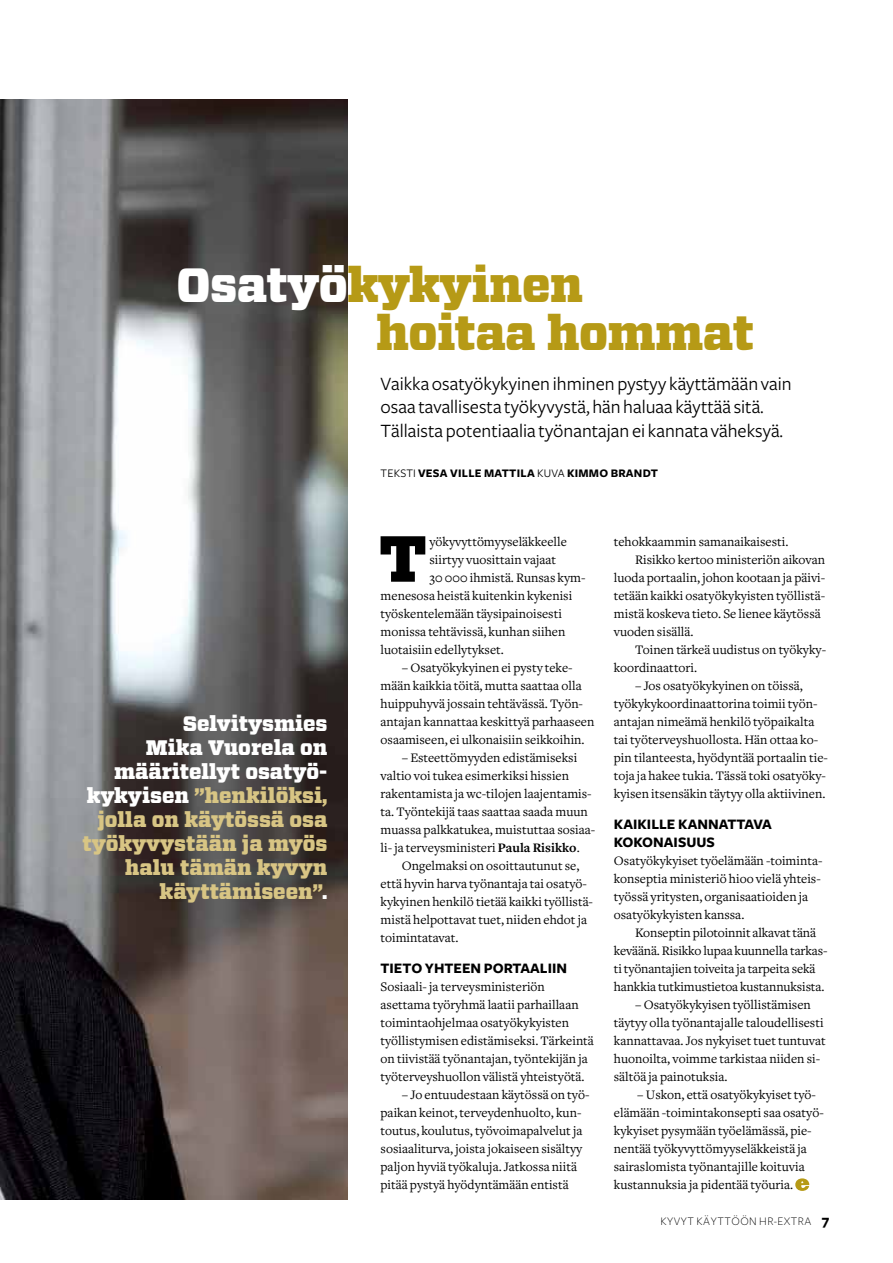
<style>
.page{position:relative;width:893px;height:1263px;background:#fff}
.page>*{position:absolute;margin:0;border:0;box-sizing:border-box;transform-origin:0 0}
.t1{font:900 64.95px "Vitesse";color:#000}
.t2{font:900 48px/48px "Vitesse";letter-spacing:-.015em;color:#b69a16}
.t3{font:900 21px/24px "Vitesse";color:#d8c584;text-align:right}
.t4{font:19.5px/23.4px "Freight Sans";color:#000}
.t5{font:700 15px "Freight Sans";letter-spacing:.045em;color:#000}
.t6{font:13.5px/18px "Freight Text";color:#000}
.t7{font:700 12px "Freight Sans";letter-spacing:.02em;color:#000}
.t8{font:300 12px "Freight Sans";letter-spacing:.04em;color:#000}
.s1{color:#fff}
.s2{font-weight:400}
.s3{font-weight:700}
.s4{font-weight:700;font-size:15px}
</style>
<div class="page">
<img style="left:0;top:100px;width:348px;height:1099px">
<svg style="left:795px;top:1178px;width:14px;height:13px"></svg>
<h2 class="t2" style="left:376px;top:262px;width:379px;text-indent:-200px"><span class="s1">Osatyö</span>kykyinen hoitaa hommat</h2>
<h3 class="t4" style="left:381px;top:372px;width:413px">Vaikka osatyökykyinen ihminen pystyy käyttämään vain osaa tavallisesta työkyvystä, hän haluaa käyttää sitä.<br>Tällaista potentiaalia työnantajan ei kannata väheksyä.</h3>
<h3 class="t3" style="left:82px;top:712px;width:246px"><span class="s1">Selvitysmies<br>Mika Vuorela on määritellyt osatyö&shy;kykyisen</span> ”henkilöksi, jolla on käytössä osa työkyvystään ja myös halu tämän kyvyn käyttämiseen”<span class="s1">.</span></h3>
<p class="t7" style="left:381px;top:466px;width:113px"><span class="s2">Teksti</span> VESA VILLE MATT</p>
<p class="t7" style="left:517px;top:466px;width:140px">ILA <span class="s2">Kuva</span> KIMMO BRANDT</p>
<h1 class="t1" style="left:379px;top:515px;width:46px">T</h1>
<p class="t6" style="left:430px;top:533px;width:139px">yökyvyttömyyseläkkeelle</p>
<p class="t6" style="left:430px;top:551px;width:128px">siirtyy vuosittain vajaat</p>
<p class="t6" style="left:430px;top:569px;width:158px">30 000 ihmistä. Runsas kym-</p>
<p class="t6" style="left:381px;top:587px;width:193px">menesosa heistä kuitenkin kykenisi</p>
<p class="t6" style="left:381px;top:605px;width:183px">työskentelemään täysipainoisesti</p>
<p class="t6" style="left:381px;top:623px;width:186px">monissa tehtävissä, kunhan siihen</p>
<p class="t6" style="left:381px;top:641px;width:125px">luotaisiin edellytykset.</p>
<p class="t6" style="left:381px;top:659px;width:215px;text-indent:21px">– Osatyökykyinen ei pysty teke&shy;mään kaikkia töitä, mutta saattaa olla huippuhyvä jossain tehtävässä. Työn&shy;antajan kannattaa keskittyä parhaaseen osaamiseen, ei ulkonaisiin seikkoihin.</p>
<p class="t6" style="left:381px;top:748px;width:216px;text-indent:21px">– Esteettömyyden edistämiseksi valtio voi tukea esimerkiksi hissien rakentamista ja wc-tilojen laajentamis&shy;ta. Työntekijä taas saattaa saada muun muassa palkkatukea, muistuttaa sosiaa&shy;li- ja terveysministeri <span class="s3">Paula Risikko</span>.</p>
<p class="t6" style="left:381px;top:856px;width:214px;text-indent:21px">Ongelmaksi on osoittautunut se, että hyvin harva työnantaja tai osatyö&shy;kykyinen henkilö tietää kaikki työllistä&shy;mistä helpottavat tuet, niiden ehdot ja toimintatavat.</p>
<p class="t5" style="left:381px;top:959px;width:142px">TIETO YHTEEN PORTAAL</p>
<p class="t5" style="left:548px;top:959px;width:21px">IIN</p>
<p class="t6" style="left:381px;top:978px;width:215px">Sosiaali- ja terveysministeriön asettama työryhmä laatii parhaillaan toimintaohjelmaa osatyökykyisten työllistymisen edistämiseksi. Tärkeintä on tiivistää työnantajan, työntekijän ja työterveyshuollon välistä yhteistyötä.</p>
<p class="t6" style="left:381px;top:1086px;width:210px;text-indent:21px">– Jo entuudestaan käytössä on työ&shy;paikan keinot, terveydenhuolto, kun&shy;toutus, koulutus, työvoimapalvelut ja sosiaaliturva, joista jokaiseen sisältyy paljon hyviä työkaluja. Jatkossa niitä pitää pystyä hyödyntämään entistä</p>
<p class="t6" style="left:614px;top:532px;width:176px">tehokkaammin samanaikaisesti.</p>
<p class="t6" style="left:635px;top:550px;width:192px">Risikko kertoo ministeriön aikovan</p>
<p class="t6" style="left:614px;top:568px;width:213px">luoda portaalin, johon kootaan ja päivi-</p>
<p class="t6" style="left:614px;top:586px;width:213px">tetään kaikki osatyökykyisten työllistä-</p>
<p class="t6" style="left:614px;top:604px;width:208px">mistä koskeva tieto. Se lienee käytössä</p>
<p class="t6" style="left:614px;top:622px;width:81px">vuoden sisällä.</p>
<p class="t6" style="left:635px;top:640px;width:192px">Toinen tärkeä uudistus on työkyky-</p>
<p class="t6" style="left:614px;top:658px;width:85px">koordinaattori.</p>
<p class="t6" style="left:614px;top:676px;width:216px;text-indent:21px">– Jos osatyökykyinen on töissä, työkykykoordinaattorina toimii työn&shy;antajan nimeämä henkilö työpaikalta tai työterveyshuollosta. Hän ottaa ko&shy;pin tilanteesta, hyödyntää portaalin tie&shy;toja ja hakee tukia. Tässä toki osatyöky&shy;kyisen itsensäkin täytyy olla aktiivinen.</p>
<p class="t5" style="left:614px;top:815px;width:115px">KAIKILLE KANNATTA</p>
<p class="t5" style="left:753px;top:815px;width:18px">VA</p>
<p class="t5" style="left:614px;top:833px;width:11px">KOKO</p>
<p class="t5" style="left:653px;top:833px;width:63px">NAISUUS</p>
<p class="t6" style="left:614px;top:852px;width:210px">Osatyökykyiset työelämään -toiminta&shy;konseptia ministeriö hioo vielä yhteis&shy;työssä yritysten, organisaatioiden ja osatyökykyisten kanssa.</p>
<p class="t6" style="left:614px;top:924px;width:215px;text-indent:21px">Konseptin pilotoinnit alkavat tänä keväänä. Risikko lupaa kuunnella tarkas&shy;ti työnantajien toiveita ja tarpeita sekä hankkia tutkimustietoa kustannuksista.</p>
<p class="t6" style="left:614px;top:996px;width:213px;text-indent:21px">– Osatyökykyisen työllistämisen täytyy olla työnantajalle taloudellisesti kannattavaa. Jos nykyiset tuet tuntuvat huonoilta, voimme tarkistaa niiden si&shy;sältöä ja painotuksia.</p>
<p class="t6" style="left:614px;top:1086px;width:211px;text-indent:23px">– Uskon, että osatyökykyiset työ&shy;elämään -toimintakonsepti saa osatyö&shy;kykyiset pysymään työelämässä, pie&shy;nentää työkyvyttömyyseläkkeistä ja sairaslomista työnantajille koituvia kustannuksia ja pidentää työuria.</p>
<p class="t8" style="left:660px;top:1214px;width:170px">kyvyt käyttöön HR-EXTRA <span class="s4">7</span></p>
</div>
